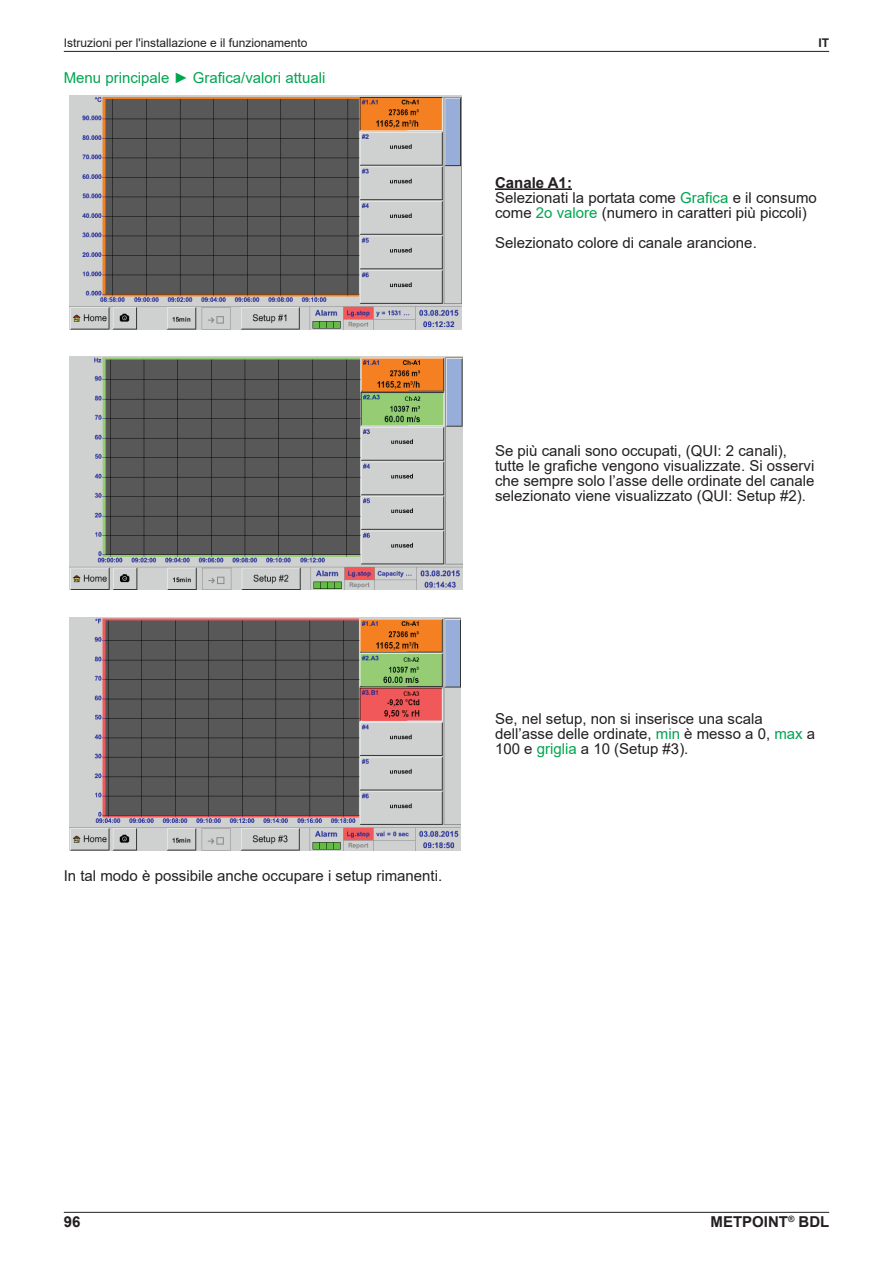
<style>
.page{position:relative;width:893px;height:1263px;background:#fff}
.page>*{position:absolute;margin:0;border:0;box-sizing:border-box;transform-origin:0 0}
.body{font:15px/15px "Arial";color:#231f20}
.body-2{font:15px "Arial";color:#00a54f}
.body-3{font:700 15px "Arial";color:#231f20}
.t1{font:12px "Arial";color:#231f20}
.t2{font:700 12px "Arial";color:#231f20}
.s1{color:#00a54f}
</style>
<div class="page">
<hr style="left:64px;top:1212px;width:765px;height:1px;background:#231f20">
<hr style="left:64px;top:51px;width:765px;height:1px;background:#231f20">
<img style="left:70px;top:95px;width:392px;height:234px">
<hr style="left:495px;top:188px;width:77px;height:2px;background:#231f20">
<img style="left:70px;top:356px;width:392px;height:234px">
<img style="left:70px;top:617px;width:390px;height:233px">
<p class="t1" style="left:64px;top:35px;width:245px">Istruzioni per l'installazione e il funzionamento</p>
<p class="t2" style="left:818px;top:34px;width:12px">IT</p>
<p class="body-2" style="left:64px;top:68px;width:263px">Menu principale ► Grafica/valori attuali</p>
<p class="body-3" style="left:495px;top:172px;width:78px">Canale A1:</p>
<p class="body" style="left:495px;top:190px;width:323px">Selezionati la portata come <span class="s1">Grafica</span> e il consumo come <span class="s1">2o valore</span> (numero in caratteri più piccoli)</p>
<p class="body" style="left:495px;top:235px;width:263px">Selezionato colore di canale arancione.</p>
<p class="body" style="left:495px;top:443px;width:321px">Se più canali sono occupati, (QUI: 2 canali), tutte le grafiche vengono visualizzate. Si osservi che sempre solo l’asse delle ordinate del canale selezionato viene visualizzato (QUI: Setup #2).</p>
<p class="body" style="left:64px;top:868px;width:380px">In tal modo è possibile anche occupare i setup rimanenti.</p>
<p class="body" style="left:495px;top:711px;width:322px">Se, nel setup, non si inserisce una scala dell’asse delle ordinate, <span class="s1">min</span> è messo a 0, <span class="s1">max</span> a<br>100 e <span class="s1">griglia</span> a 10 (Setup #3).</p>
<p class="body-3" style="left:64px;top:1211px;width:18px">96</p>
<p class="body-3" style="left:711px;top:1211px;width:120px">METPOINT<sup>®</sup> BDL</p>
</div>
